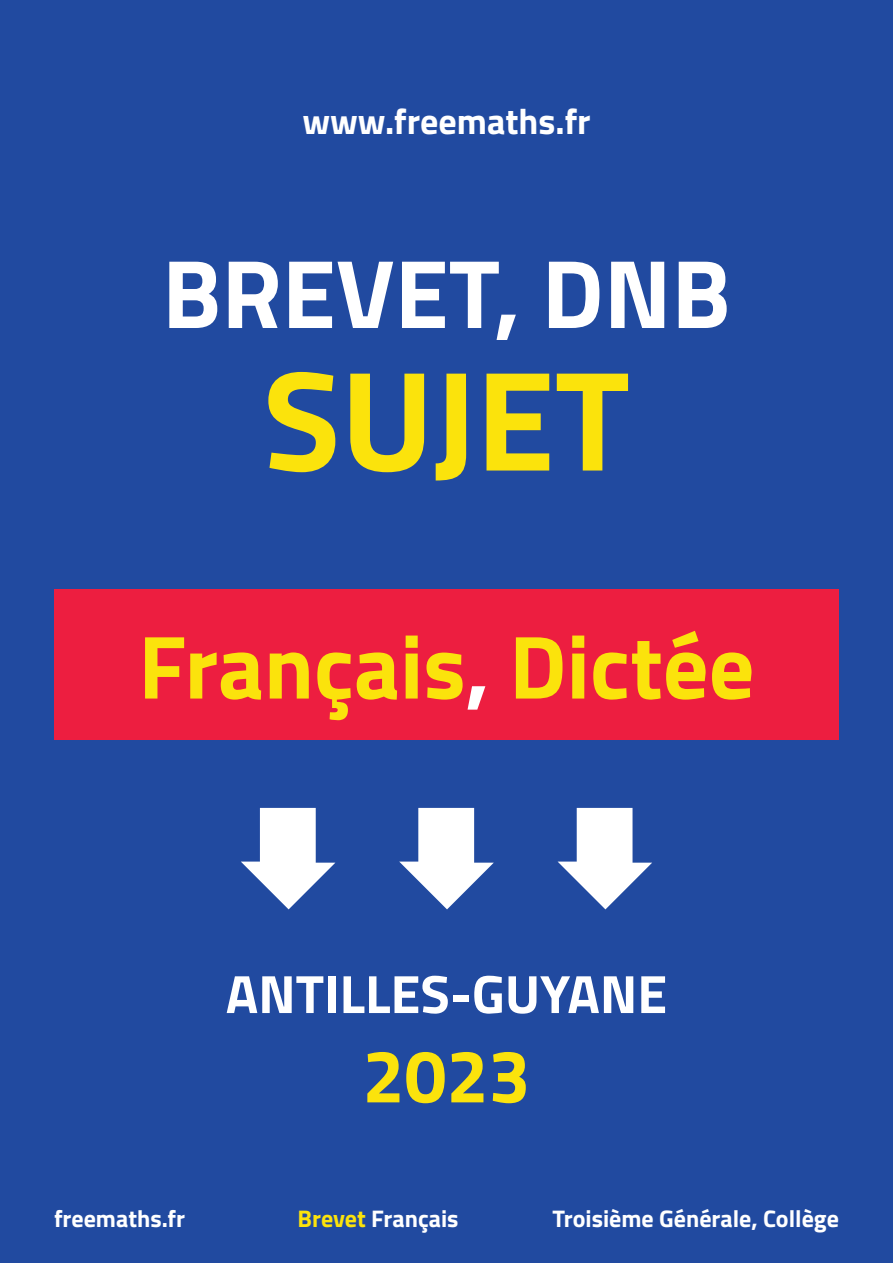
<style>
.page{position:relative;width:893px;height:1263px;background:#214aa0}
.page>*{position:absolute;margin:0;border:0;box-sizing:border-box;transform-origin:0 0}
.t1{font:700 142.5px "Titillium";color:#fbe30c}
.t2{font:700 97.5px "Titillium";color:#fff}
.t3{font:700 90px "Titillium";color:#fbe30c}
.t4{font:700 75px "Titillium";color:#fbe30c}
.t5{font:700 54px "Titillium";color:#fff}
.t6{font:700 36px "Titillium";color:#fff}
.t7{font:700 24px "Titillium";color:#fff}
.s1{color:#fff}
.s2{color:#fbe30c}
</style>
<div class="page">
<svg style="left:241px;top:808px;width:94px;height:101px"></svg>
<svg style="left:399px;top:808px;width:95px;height:101px"></svg>
<svg style="left:558px;top:808px;width:94px;height:101px"></svg>
<div style="left:54px;top:589px;width:785px;height:151px;background:#ed1e40"></div>
<h3 class="t6" style="left:302px;top:94px;width:290px">www.freemaths.fr</h3>
<h2 class="t2" style="left:162px;top:219px;width:570px">BREVET, DNB</h2>
<h1 class="t1" style="left:263px;top:312px;width:368px">SUJET</h1>
<h3 class="t3" style="left:138px;top:598px;width:618px">Français<span class="s1">,</span> Dictée</h3>
<p class="t5" style="left:226px;top:953px;width:443px">ANTILLES-GUYANE</p>
<h3 class="t4" style="left:362px;top:1019px;width:169px">2023</h3>
<p class="t7" style="left:54px;top:1200px;width:133px">freemaths.fr</p>
<p class="t7" style="left:298px;top:1200px;width:162px"><span class="s2">Brevet</span> Français</p>
<p class="t7" style="left:552px;top:1200px;width:288px">Troisième Générale, Collège</p>
</div>
